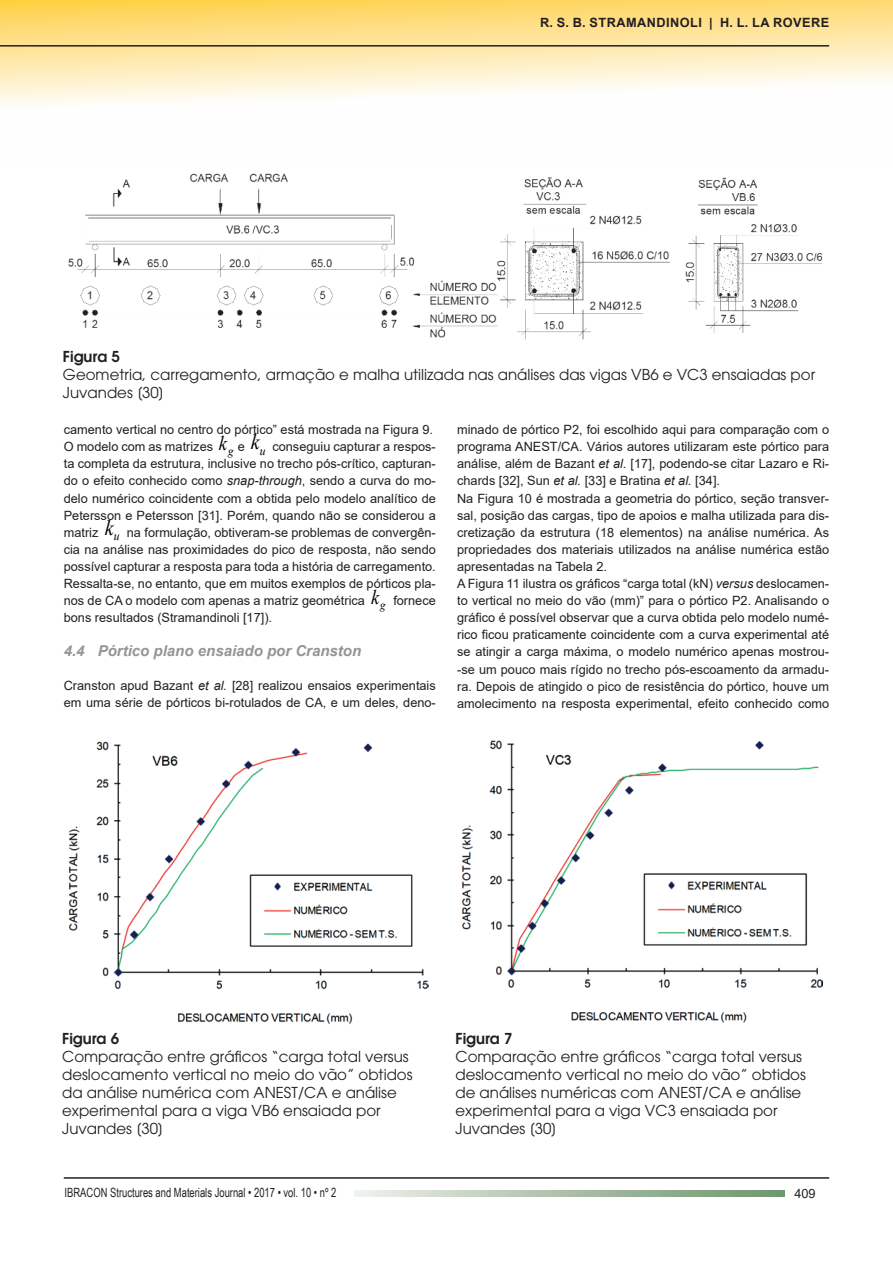
<style>
.page{position:relative;width:893px;height:1263px;background:#fff}
.page>*{position:absolute;margin:0;border:0;box-sizing:border-box;transform-origin:0 0}
.t1{font:15px/18px "Avant Garde";color:#231f20}
.t2{font:italic 700 15px "Arial";color:#939598}
.t3{font:600 15px "Avant Garde";color:#231f20}
.t4{font:12.75px/17.1px "Arial";color:#231f20}
.t5{font:12.75px "Arial Narrow";color:#231f20;scale:.9 1}
.t6{font:700 12.75px "Arial";letter-spacing:.035em;color:#231f20}
.s1{font-family:"Times New Roman";font-style:italic;font-size:20.4px;color:#000001}
.s2{font-family:"Times New Roman";font-style:italic;font-size:21.6px;color:#000001}
.s3{font-style:italic}
</style>
<div class="page">
<svg style="left:0;top:0;width:893px;height:105px"></svg>
<hr style="left:64px;top:1177px;width:765px;height:2px;background:#231f20">
<hr style="left:0;top:45px;width:829px;height:2px;background:#231f20">
<svg style="left:354px;top:1190px;width:431px;height:6px;background:#acc0aa"></svg>
<img style="left:68px;top:173px;width:755px;height:167px">
<img style="left:68px;top:741px;width:361px;height:283px">
<img style="left:462px;top:740px;width:360px;height:282px">
<p class="t6" style="left:540px;top:14px;width:291px">R. S. B. STRAMANDINOLI | H. L. LA ROVERE</p>
<p class="t3" style="left:63px;top:347px;width:58px">Figura 5</p>
<p class="t1" style="left:63px;top:366px;width:754px">Geometria, carregamento, armação e malha utilizada nas análises das vigas VB6 e VC3 ensaiadas por<br>Juvandes [30]</p>
<p class="t4" style="left:64px;top:421px;width:374px">camento vertical no centro do pórtico” está mostrada na Figura 9.<br>O modelo com as matrizes <sub>g</sub><span class="s1">k</span> e <sub>u</sub><span class="s2">k</span> conseguiu capturar a respos&shy;ta completa da estrutura, inclusive no trecho pós-crítico, capturan&shy;do o efeito conhecido como <span class="s3">snap-through</span>, sendo a curva do mo&shy;delo numérico coincidente com a obtida pelo modelo analítico de Petersson e Petersson [31]. Porém, quando não se considerou a matriz <sub>u</sub><span class="s2">k</span> na formulação, obtiveram-se problemas de convergên&shy;cia na análise nas proximidades do pico de resposta, não sendo possível capturar a resposta para toda a história de carregamento.<br>Ressalta-se, no entanto, que em muitos exemplos de pórticos pla&shy;nos de CA o modelo com apenas a matriz geométrica <sub>g</sub><span class="s1">k</span> fornece bons resultados (Stramandinoli [17]).</p>
<p class="t2" style="left:64px;top:640px;width:299px">4.4 Pórtico plano ensaiado por Cranston</p>
<p class="t4" style="left:64px;top:677px;width:374px">Cranston apud Bazant <span class="s3">et al.</span> [28] realizou ensaios experimentais em uma série de pórticos bi-rotulados de CA, e um deles, deno-</p>
<p class="t4" style="left:457px;top:421px;width:374px">minado de pórtico P2, foi escolhido aqui para comparação com o programa ANEST/CA. Vários autores utilizaram este pórtico para análise, além de Bazant <span class="s3">et al.</span> [17], podendo-se citar Lazaro e Ri&shy;chards [32], Sun <span class="s3">et al.</span> [33] e Bratina <span class="s3">et al.</span> [34].<br>Na Figura 10 é mostrada a geometria do pórtico, seção transver&shy;sal, posição das cargas, tipo de apoios e malha utilizada para dis&shy;cretização da estrutura (18 elementos) na análise numérica. As propriedades dos materiais utilizados na análise numérica estão apresentadas na Tabela 2.<br>A Figura 11 ilustra os gráficos “carga total (kN) <span class="s3">versus</span> deslocamen&shy;to vertical no meio do vão (mm)” para o pórtico P2. Analisando o gráfico é possível observar que a curva obtida pelo modelo numé&shy;rico ficou praticamente coincidente com a curva experimental até se atingir a carga máxima, o modelo numérico apenas mostrou--se um pouco mais rígido no trecho pós-escoamento da armadu&shy;ra. Depois de atingido o pico de resistência do pórtico, houve um amolecimento na resposta experimental, efeito conhecido como</p>
<p class="t3" style="left:62px;top:1029px;width:58px">Figura 6</p>
<p class="t1" style="left:62px;top:1048px;width:352px">Comparação entre gráficos “carga total versus deslocamento vertical no meio do vão” obtidos da análise numérica com ANEST/CA e análise experimental para a viga VB6 ensaiada por Juvandes [30]</p>
<p class="t3" style="left:455px;top:1029px;width:58px">Figura 7</p>
<p class="t1" style="left:455px;top:1048px;width:352px">Comparação entre gráficos “carga total versus deslocamento vertical no meio do vão” obtidos de análises numéricas com ANEST/CA e análise experimental para a viga VC3 ensaiada por Juvandes [30]</p>
<p class="t5" style="left:65px;top:1183px;width:303px">IBRACON Structures and Materials Journal • 2017 • vol. 10 • nº 2</p>
<p class="t4" style="left:794px;top:1185px;width:23px">409</p>
</div>
